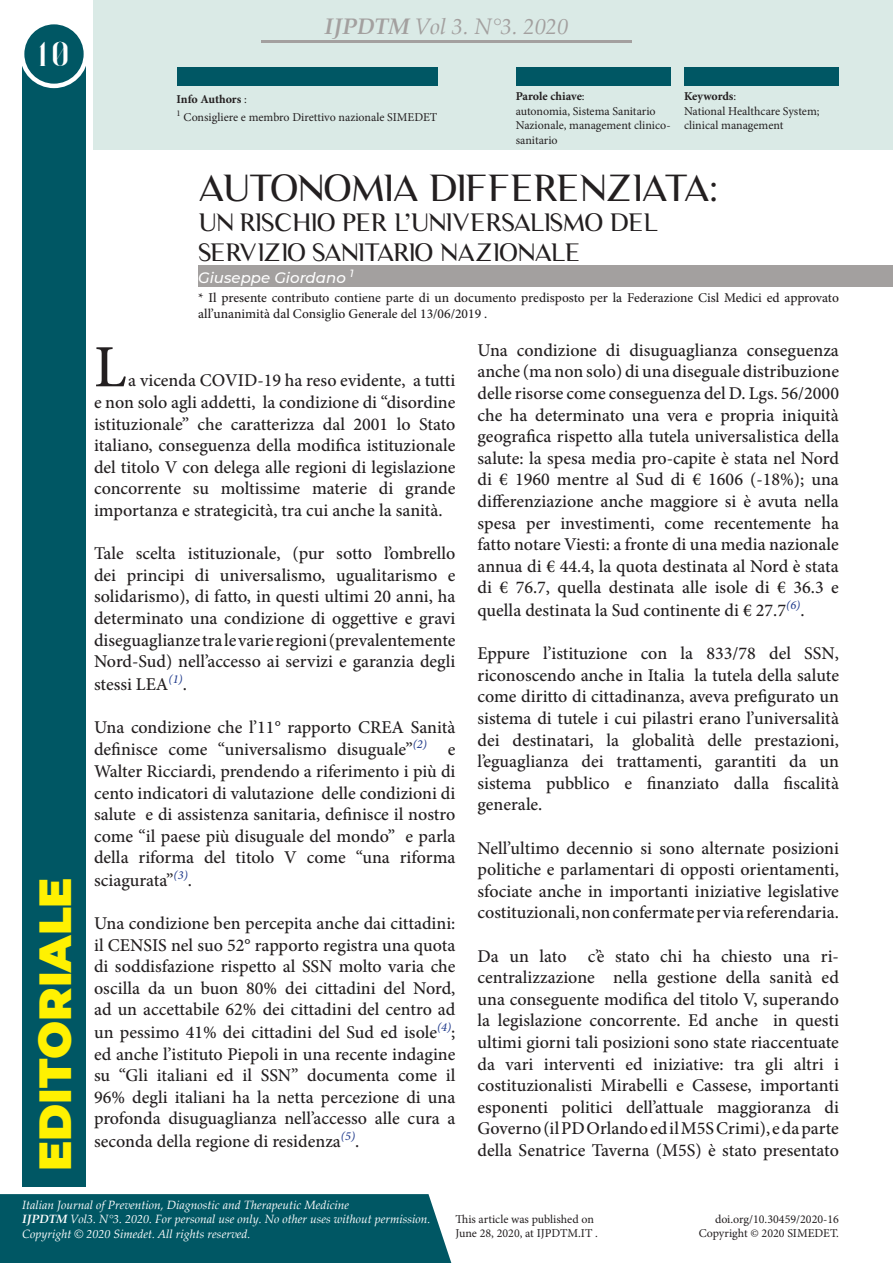
<style>
.page{position:relative;width:893px;height:1263px;background:#fff}
.page>*{position:absolute;margin:0;border:0;box-sizing:border-box;transform-origin:0 0}
.t1{font:500 60px "Minion Pro";color:#231f20}
.t2{font:900 45px "Montserrat";color:#fff101}
.t3{font:36px "Luxia Display";color:#231f20}
.t4{font:28.5px "Athene";color:#fff}
.t5{font:24px/30px "Luxia Display";letter-spacing:-.01em;color:#231f20}
.t6{font:italic 22.5px "Palatino Linotype";color:#a3a09f}
.t7{font:500 18px/21.8px "Minion Pro";color:#231f20;text-align:justify}
.t8{font:italic 500 15px "Montserrat";color:#fff}
.t9{font:500 13.5px/16.2px "Minion Pro";color:#231f20}
.t10{font:12px/14.4px "Minion Pro";color:#231f20}
.t11{font:italic 12px/14.4px "Palatino Linotype";color:#fff}
.s1{font-weight:700}
</style>
<div class="page">
<div style="left:94px;top:0;width:799px;height:150px;background:#daeae6"></div>
<div style="left:0;top:1194px;width:451px;height:69px;background:#005764"></div>
<div style="left:198px;top:265px;width:695px;height:22px;background:#a3a09f"></div>
<div style="left:516px;top:68px;width:155px;height:18px;background:#005764"></div>
<div style="left:177px;top:68px;width:260px;height:18px;background:#005764"></div>
<div style="left:684px;top:68px;width:155px;height:18px;background:#005764"></div>
<div style="left:22px;top:54px;width:64px;height:1133px;background:#005764"></div>
<div style="left:22px;top:22px;width:64px;height:64px;background:#005764;border-radius:50%"></div>
<div style="left:20px;top:20px;width:68px;height:68px;border:4px solid #fff;border-radius:50%"></div>
<hr style="left:261px;top:40px;width:371px;height:3px;background:#a3a09f">
<h3 class="t4" style="left:38px;top:39px;width:33px">10</h3>
<h2 class="t2" style="left:21px;top:1171px;width:295px;rotate:-90deg">EDITORIALE</h2>
<p class="t6" style="left:325px;top:10px;width:245px"><span class="s1">IJPDTM</span> Vol 3. N°3. 2020</p>
<p class="t10" style="left:177px;top:90px;width:262px;line-height:18px"><span class="s1">Info Authors</span> :<br><sup>1</sup> Consigliere e membro Direttivo nazionale SIMEDET</p>
<p class="t10" style="left:516px;top:89px;width:156px"><span class="s1">Parole chiave</span>:<br>autonomia, Sistema Sanitario<br>Nazionale, management clinico&shy;sanitario</p>
<p class="t10" style="left:684px;top:89px;width:137px"><span class="s1">Keywords</span>:<br>National Healthcare System; clinical management</p>
<h3 class="t3" style="left:198px;top:166px;width:520px">AUTONOMIA DIFFERENZIATA:</h3>
<h3 class="t5" style="left:198px;top:207px;width:462px">UN RISCHIO PER L’UNIVERSALISMO DEL<br>SERVIZIO SANITARIO NAZIONALE</h3>
<p class="t8" style="left:198px;top:267px;width:157px">Giuseppe Giordano <sup>1</sup></p>
<p class="t9" style="left:198px;top:290px;width:642px">* Il presente contributo contiene parte di un documento predisposto per la Federazione Cisl Medici ed approvato all’unanimità dal Consiglio Generale del 13/06/2019 .</p>
<h1 class="t1" style="left:94px;top:327px;width:34px">L</h1>
<p class="t7" style="left:94px;top:370px;width:363px;text-indent:34px">a vicenda COVID-19 ha reso evidente, a tutti e non solo agli addetti, la condizione di “disordine istituzionale” che caratterizza dal 2001 lo Stato italiano, conseguenza della modifica istituzionale del titolo V con delega alle regioni di legislazione concorrente su moltissime materie di grande importanza e strategicità, tra cui anche la sanità.</p>
<p class="t7" style="left:94px;top:542px;width:363px">Tale scelta istituzionale, (pur sotto l’ombrello dei principi di universalismo, ugualitarismo e solidarismo), di fatto, in questi ultimi 20 anni, ha determinato una condizione di oggettive e gravi diseguaglianze tra le varie regioni (prevalentemente Nord-Sud) nell’accesso ai servizi e garanzia degli stessi LEA<sup>(1)</sup>.</p>
<p class="t7" style="left:94px;top:716px;width:363px">Una condizione che l’11° rapporto CREA Sanità definisce come “universalismo disuguale”<sup>(2)</sup> e Walter Ricciardi, prendendo a riferimento i più di cento indicatori di valutazione delle condizioni di salute e di assistenza sanitaria, definisce il nostro come “il paese più disuguale del mondo” e parla della riforma del titolo V come “una riforma sciagurata”<sup>(3)</sup>.</p>
<p class="t7" style="left:94px;top:912px;width:363px">Una condizione ben percepita anche dai cittadini: il CENSIS nel suo 52° rapporto registra una quota di soddisfazione rispetto al SSN molto varia che oscilla da un buon 80% dei cittadini del Nord, ad un accettabile 62% dei cittadini del centro ad un pessimo 41% dei cittadini del Sud ed isole<sup>(4)</sup>; ed anche l’istituto Piepoli in una recente indagine su “Gli italiani ed il SSN” documenta come il 96% degli italiani ha la netta percezione di una profonda disuguaglianza nell’accesso alle cura a seconda della regione di residenza<sup>(5)</sup>.</p>
<p class="t7" style="left:477px;top:339px;width:363px">Una condizione di disuguaglianza conseguenza anche (ma non solo) di una diseguale distribuzione delle risorse come conseguenza del D. Lgs. 56/2000 che ha determinato una vera e propria iniquità geografica rispetto alla tutela universalistica della salute: la spesa media pro-capite è stata nel Nord di € 1960 mentre al Sud di € 1606 (-18%); una differenziazione anche maggiore si è avuta nella spesa per investimenti, come recentemente ha fatto notare Viesti: a fronte di una media nazionale annua di € 44.4, la quota destinata al Nord è stata di € 76.7, quella destinata alle isole di € 36.3 e quella destinata la Sud continente di € 27.7<sup>(6)</sup>.</p>
<p class="t7" style="left:477px;top:643px;width:363px">Eppure l’istituzione con la 833/78 del SSN, riconoscendo anche in Italia la tutela della salute come diritto di cittadinanza, aveva prefigurato un sistema di tutele i cui pilastri erano l’universalità dei destinatari, la globalità delle prestazioni, l’eguaglianza dei trattamenti, garantiti da un sistema pubblico e finanziato dalla fiscalità generale.</p>
<p class="t7" style="left:477px;top:837px;width:363px">Nell’ultimo decennio si sono alternate posizioni politiche e parlamentari di opposti orientamenti, sfociate anche in importanti iniziative legislative costituzionali, non confermate per via referendaria.</p>
<p class="t7" style="left:477px;top:945px;width:363px">Da un lato c’è stato chi ha chiesto una ri&shy;centralizzazione nella gestione della sanità ed una conseguente modifica del titolo V, superando la legislazione concorrente. Ed anche in questi ultimi giorni tali posizioni sono state riaccentuate da vari interventi ed iniziative: tra gli altri i costituzionalisti Mirabelli e Cassese, importanti esponenti politici dell’attuale maggioranza di Governo (il PD Orlando ed il M5S Crimi), e da parte della Senatrice Taverna (M5S) è stato presentato</p>
<p class="t11" style="left:22px;top:1197px;width:410px">Italian Journal of Prevention, Diagnostic and Therapeutic Medicine<br><span class="s1">IJPDTM</span> Vol3. N°3. 2020. For personal use only. No other uses without permission.<br>Copyright © 2020 Simedet. All rights reserved.</p>
<p class="t10" style="left:455px;top:1212px;width:144px">This article was published on<br>June 28, 2020, at IJPDTM.IT .</p>
<p class="t10" style="left:699px;top:1212px;width:142px;text-align:right">doi.org/10.30459/2020-16<br>Copyright © 2020 SIMEDET.</p>
</div>
